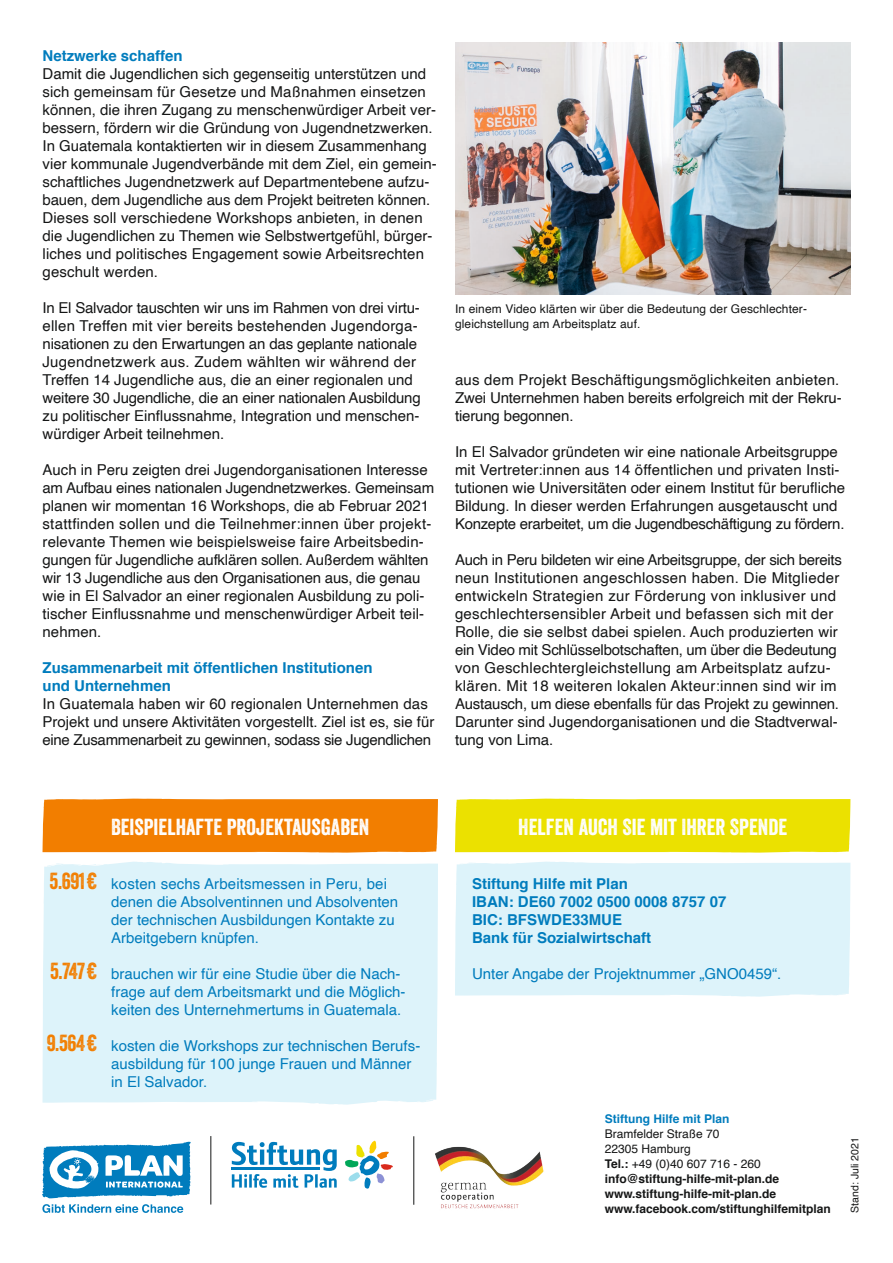
<style>
.page{position:relative;width:893px;height:1263px;background:#fff}
.page>*{position:absolute;margin:0;border:0;box-sizing:border-box;transform-origin:0 0}
.t1{font:22.5px "Veneer";color:#fff}
.t2{font:22.5px "Veneer";letter-spacing:-.02em;color:#f27e00}
.t3{font:15px/18px "Helvetica";color:#151616}
.t4{font:15px/18px "Helvetica";color:#007cbd}
.t5{font:700 15px/18px "Helvetica";color:#007cbd}
.t6{font:700 12px/15px "Helvetica";color:#151616}
.t7{font:12px/15px "Helvetica";letter-spacing:.01em;color:#151616}
.t8{font:700 12px "Helvetica";color:#007cbd}
.t9{font:10.5px "Helvetica";color:#151616}
.s1{font-weight:400}
</style>
<div class="page">
<img style="left:455px;top:43px;width:395px;height:252px">
<div style="left:455px;top:799px;width:395px;height:54px;background:#ebe100"></div>
<div style="left:43px;top:799px;width:395px;height:54px;background:#f27e00"></div>
<div style="left:455px;top:861px;width:395px;height:136px;background:#ddf3fa"></div>
<div style="left:43px;top:861px;width:395px;height:244px;background:#ddf3fa"></div>
<svg style="left:42px;top:1142px;width:149px;height:56px"></svg>
<svg style="left:42px;top:1204px;width:141px;height:9px"></svg>
<svg style="left:345px;top:1141px;width:48px;height:47px"></svg>
<svg style="left:232px;top:1142px;width:105px;height:46px"></svg>
<hr style="left:210px;top:1136px;width:1px;height:68px;background:#151616">
<hr style="left:413px;top:1136px;width:1px;height:69px;background:#151616">
<img style="left:435px;top:1146px;width:109px;height:63px">
<p class="t5" style="left:43px;top:46px;width:142px">Netzwerke schaffen</p>
<p class="t3" style="left:43px;top:65px;width:396px">Damit die Jugendlichen sich gegenseitig unterstützen und sich gemeinsam für Gesetze und Maßnahmen einsetzen können, die ihren Zugang zu menschenwürdiger Arbeit ver&shy;bessern, fördern wir die Gründung von Jugendnetzwerken.<br>In Guatemala kontaktierten wir in diesem Zusammenhang vier kommunale Jugendverbände mit dem Ziel, ein gemein&shy;schaftliches Jugendnetzwerk auf Departmentebene aufzu&shy;bauen, dem Jugendliche aus dem Projekt beitreten können.<br>Dieses soll verschiedene Workshops anbieten, in denen die Jugendlichen zu Themen wie Selbstwertgefühl, bürger&shy;liches und politisches Engagement sowie Arbeitsrechten geschult werden.</p>
<p class="t3" style="left:43px;top:299px;width:380px">In El Salvador tauschten wir uns im Rahmen von drei virtu&shy;ellen Treffen mit vier bereits bestehenden Jugendorga&shy;nisationen zu den Erwartungen an das geplante nationale Jugendnetzwerk aus. Zudem wählten wir während der Treffen 14 Jugendliche aus, die an einer regionalen und weitere 30 Jugendliche, die an einer nationalen Ausbildung zu politischer Einflussnahme, Integration und menschen&shy;würdiger Arbeit teilnehmen.</p>
<p class="t3" style="left:43px;top:461px;width:393px">Auch in Peru zeigten drei Jugendorganisationen Interesse am Aufbau eines nationalen Jugendnetzwerkes. Gemeinsam planen wir momentan 16 Workshops, die ab Februar 2021 stattfinden sollen und die Teilnehmer:innen über projekt&shy;relevante Themen wie beispielsweise faire Arbeitsbedin&shy;gungen für Jugendliche aufklären sollen. Außerdem wählten wir 13 Jugendliche aus den Organisationen aus, die genau wie in El Salvador an einer regionalen Ausbildung zu poli&shy;tischer Einflussnahme und menschenwürdiger Arbeit teil&shy;nehmen.</p>
<p class="t5" style="left:43px;top:658px;width:332px">Zusammenarbeit mit öffentlichen Institutionen und Unternehmen</p>
<p class="t3" style="left:43px;top:695px;width:393px">In Guatemala haben wir 60 regionalen Unternehmen das<br>Projekt und unsere Aktivitäten vorgestellt. Ziel ist es, sie für eine Zusammenarbeit zu gewinnen, sodass sie Jugendlichen</p>
<p class="t7" style="left:455px;top:301px;width:352px">In einem Video klärten wir über die Bedeutung der Geschlechter&shy;gleichstellung am Arbeitsplatz auf.</p>
<p class="t3" style="left:455px;top:371px;width:387px;text-align:justify">aus dem Projekt Beschäftigungsmöglichkeiten anbieten.<br>Zwei Unternehmen haben bereits erfolgreich mit der Rekru&shy;tierung begonnen.</p>
<p class="t3" style="left:455px;top:443px;width:392px">In El Salvador gründeten wir eine nationale Arbeitsgruppe mit Vertreter:innen aus 14 öffentlichen und privaten Insti&shy;tutionen wie Universitäten oder einem Institut für berufliche Bildung. In dieser werden Erfahrungen ausgetauscht und Konzepte erarbeitet, um die Jugendbeschäftigung zu fördern.</p>
<p class="t3" style="left:455px;top:551px;width:388px">Auch in Peru bildeten wir eine Arbeitsgruppe, der sich bereits neun Institutionen angeschlossen haben. Die Mitglieder entwickeln Strategien zur Förderung von inklusiver und geschlechtersensibler Arbeit und befassen sich mit der Rolle, die sie selbst dabei spielen. Auch produzierten wir ein Video mit Schlüsselbotschaften, um über die Bedeutung von Geschlechtergleichstellung am Arbeitsplatz aufzu&shy;klären. Mit 18 weiteren lokalen Akteur:innen sind wir im Austausch, um diese ebenfalls für das Projekt zu gewinnen.<br>Darunter sind Jugendorganisationen und die Stadtverwal&shy;tung von Lima.</p>
<h1 class="t1" style="left:111px;top:813px;width:260px">BEISPIELHAFTE PROJEKTAUSGABEN</h1>
<h1 class="t1" style="left:518px;top:813px;width:270px">HELFEN AUCH SIE MIT IHRER SPENDE</h1>
<h1 class="t2" style="left:50px;top:867px;width:49px">5.691€</h1>
<h1 class="t2" style="left:50px;top:957px;width:49px">5.747€</h1>
<h1 class="t2" style="left:47px;top:1029px;width:52px">9.564€</h1>
<p class="t4" style="left:111px;top:875px;width:288px">kosten sechs Arbeitsmessen in Peru, bei denen die Absolventinnen und Absolventen der technischen Ausbildungen Kontakte zu Arbeitgebern knüpfen.</p>
<p class="t4" style="left:111px;top:965px;width:296px">brauchen wir für eine Studie über die Nach&shy;frage auf dem Arbeitsmarkt und die Möglich&shy;keiten des Unternehmertums in Guatemala.</p>
<p class="t4" style="left:111px;top:1037px;width:311px">kosten die Workshops zur technischen Berufs&shy;ausbildung für 100 junge Frauen und Männer in El Salvador.</p>
<p class="t5" style="left:472px;top:874px;width:256px">Stiftung Hilfe mit Plan<br>IBAN: DE60 7002 0500 0008 8757 07<br>BIC: BFSWDE33MUE<br>Bank für Sozialwirtschaft</p>
<p class="t4" style="left:472px;top:965px;width:311px">Unter Angabe der Projektnummer „GNO0459“.</p>
<p class="t8" style="left:605px;top:1109px;width:126px">Stiftung Hilfe mit Plan</p>
<p class="t6" style="left:605px;top:1126px;width:228px"><span class="s1">Bramfelder Straße 70<br>22305 Hamburg<br></span>Tel.: <span class="s1">+49 (0)40 607 716 - 260 </span>info@stiftung-hilfe-mit-plan.de www.stiftung-hilfe-mit-plan.de www.facebook.com/stiftunghilfemitplan</p>
<p class="t9" style="left:846px;top:1213px;width:77px;rotate:-90deg">Stand: Juli 2021</p>
</div>
